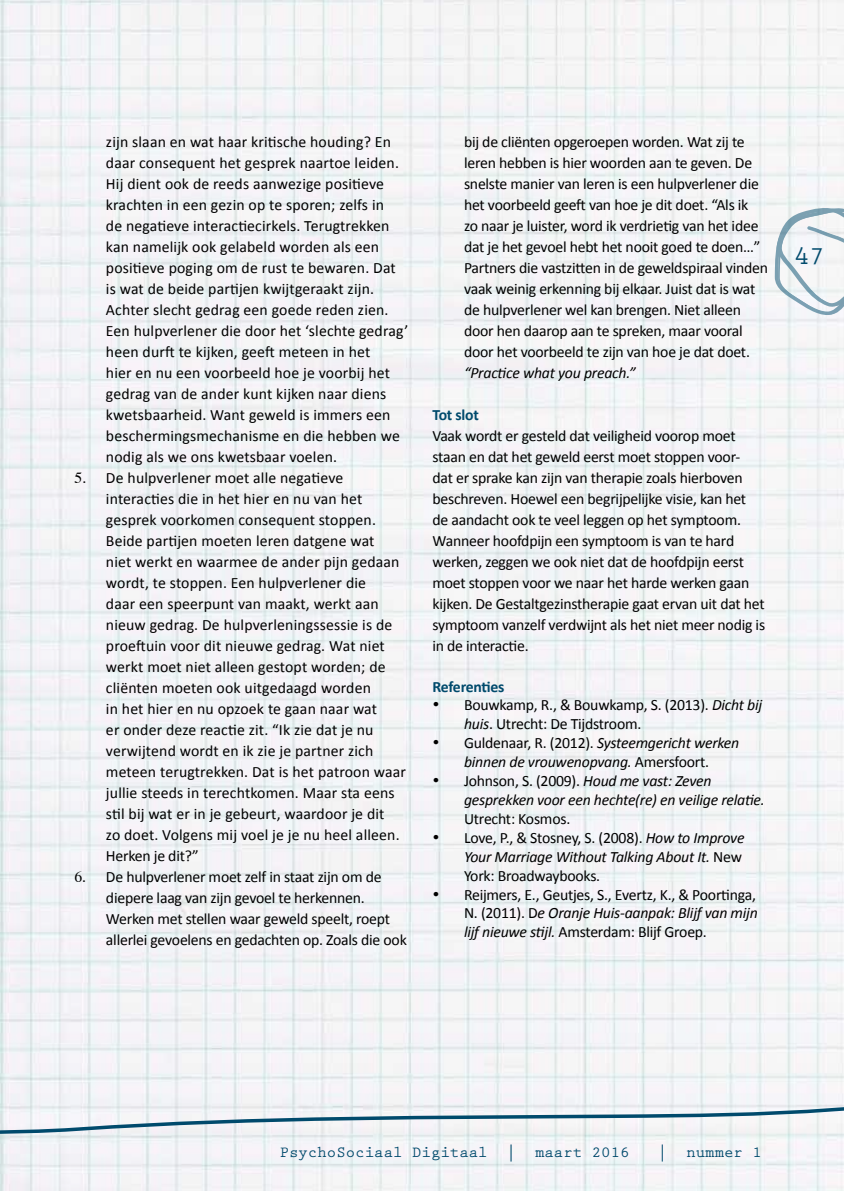
<style>
.page{position:relative;width:844px;height:1191px;background:#fff}
.page>*{position:absolute;margin:0;border:0;box-sizing:border-box;transform-origin:0 0}
.t1{font:700 26.25px "Prestige Elite Std";color:#004a6c}
.t2{font:15.75px/21px "Calibri";letter-spacing:.01em;color:#000}
.t3{font:15.75px/21px "Calibri";letter-spacing:-.015em;color:#000}
.t4{font:italic 15.75px/18.9px "Calibri";letter-spacing:-.015em;color:#000;text-align:center}
.t5{font:700 15.75px "Prestige Elite Std";color:#004a6c}
.t6{font:700 15.75px "Calibri";letter-spacing:-.015em;color:#004a6c}
.s1{font-style:italic}
.s2{font-style:normal}
</style>
<div class="page">
<img style="left:0;top:0;width:843px;height:1191px">
<svg style="left:772px;top:206px;width:71px;height:111px"></svg>
<svg style="left:0;top:1102px;width:843px;height:35px"></svg>
<svg style="left:75px;top:472px;width:15px;height:12px"></svg>
<svg style="left:75px;top:871px;width:15px;height:12px"></svg>
<p class="t2" style="left:106px;top:131px;width:304px">zijn slaan en wat haar kritische houding? En daar consequent het gesprek naartoe leiden.<br>Hij dient ook de reeds aanwezige positieve krachten in een gezin op te sporen; zelfs in<br>de negatieve interactiecirkels. Terugtrekken kan namelijk ook gelabeld worden als een positieve poging om de rust te bewaren. Dat is wat de beide partijen kwijtgeraakt zijn.<br>Achter slecht gedrag een goede reden zien.<br>Een hulpverlener die door het ‘slechte gedrag’ heen durft te kijken, geeft meteen in het<br>hier en nu een voorbeeld hoe je voorbij het gedrag van de ander kunt kijken naar diens kwetsbaarheid. Want geweld is immers een beschermingsmechanisme en die hebben we nodig als we ons kwetsbaar voelen.<br>De hulpverlener moet alle negatieve interacties die in het hier en nu van het gesprek voorkomen consequent stoppen.<br>Beide partijen moeten leren datgene wat<br>niet werkt en waarmee de ander pijn gedaan wordt, te stoppen. Een hulpverlener die<br>daar een speerpunt van maakt, werkt aan nieuw gedrag. De hulpverleningssessie is de proeftuin voor dit nieuwe gedrag. Wat niet werkt moet niet alleen gestopt worden; de cliënten moeten ook uitgedaagd worden<br>in het hier en nu opzoek te gaan naar wat<br>er onder deze reactie zit. “Ik zie dat je nu verwijtend wordt en ik zie je partner zich meteen terugtrekken. Dat is het patroon waar jullie steeds in terechtkomen. Maar sta eens stil bij wat er in je gebeurt, waardoor je dit<br>zo doet. Volgens mij voel je je nu heel alleen.<br>Herken je dit?”<br>De hulpverlener moet zelf in staat zijn om de diepere laag van zijn gevoel te herkennen.<br>Werken met stellen waar geweld speelt, roept allerlei gevoelens en gedachten op. Zoals die ook</p>
<p class="t3" style="left:464px;top:131px;width:305px">bij de cliënten opgeroepen worden. Wat zij te leren hebben is hier woorden aan te geven. De snelste manier van leren is een hulpverlener die het voorbeeld geeft van hoe je dit doet. “Als ik<br>zo naar je luister, word ik verdrietig van het idee dat je het gevoel hebt het nooit goed te doen…” Partners die vastzitten in de geweldspiraal vinden vaak weinig erkenning bij elkaar. Juist dat is wat de hulpverlener wel kan brengen. Niet alleen door hen daarop aan te spreken, maar vooral door het voorbeeld te zijn van hoe je dat doet.</p>
<p class="t4" style="left:464px;top:362px;width:173px">“Practice what you preach.”</p>
<p class="t6" style="left:432px;top:404px;width:48px">Tot slot</p>
<p class="t3" style="left:432px;top:425px;width:334px">Vaak wordt er gesteld dat veiligheid voorop moet staan en dat het geweld eerst moet stoppen voor-<br>dat er sprake kan zijn van therapie zoals hierboven beschreven. Hoewel een begrijpelijke visie, kan het de aandacht ook te veel leggen op het symptoom.<br>Wanneer hoofdpijn een symptoom is van te hard werken, zeggen we ook niet dat de hoofdpijn eerst moet stoppen voor we naar het harde werken gaan kijken. De Gestaltgezinstherapie gaat ervan uit dat het symptoom vanzelf verdwijnt als het niet meer nodig is in de interactie.</p>
<p class="t6" style="left:432px;top:676px;width:74px">Referenties</p>
<p class="t3" style="left:464px;top:696px;width:299px;line-height:18.9px;text-indent:-32px">• Bouwkamp, R., &amp; Bouwkamp, S. (2013). <span class="s1">Dicht bij huis</span>. Utrecht: De Tijdstroom.</p>
<p class="t4" style="left:432px;top:733px;width:308px">• <span class="s2">Guldenaar, R. (2012).</span> Systeemgericht werken binnen de vrouwenopvang. <span class="s2">Amersfoort.</span></p>
<p class="t4" style="left:464px;top:771px;width:302px;text-align:left;text-indent:-32px">• <span class="s2">Johnson, S. (2009).</span> Houd me vast: Zeven gesprekken voor een hechte(re) en veilige relatie.</p>
<p class="t3" style="left:464px;top:808px;width:108px">Utrecht: Kosmos.</p>
<p class="t3" style="left:464px;top:828px;width:282px;line-height:18.9px;text-indent:-32px">• Love, P., &amp; Stosney, S. (2008). <span class="s1">How to Improve<br>Your Marriage Without Talking About It.</span> New<br>York: Broadwaybooks.</p>
<p class="t3" style="left:464px;top:885px;width:295px;line-height:18.9px;text-align:justify;text-indent:-32px">• Reijmers, E., Geutjes, S., Evertz, K., &amp; Poortinga, N. (2011). D<span class="s1">e Oranje Huis-aanpak: Blijf van mijn lijf nieuwe stijl.</span> Amsterdam: Blijf Groep.</p>
<h1 class="t1" style="left:793px;top:241px;width:33px">47</h1>
<p class="t5" style="left:279px;top:1143px;width:351px">PsychoSociaal Digitaal | maart 2016</p>
<p class="t5" style="left:657px;top:1143px;width:105px">| nummer 1</p>
</div>
